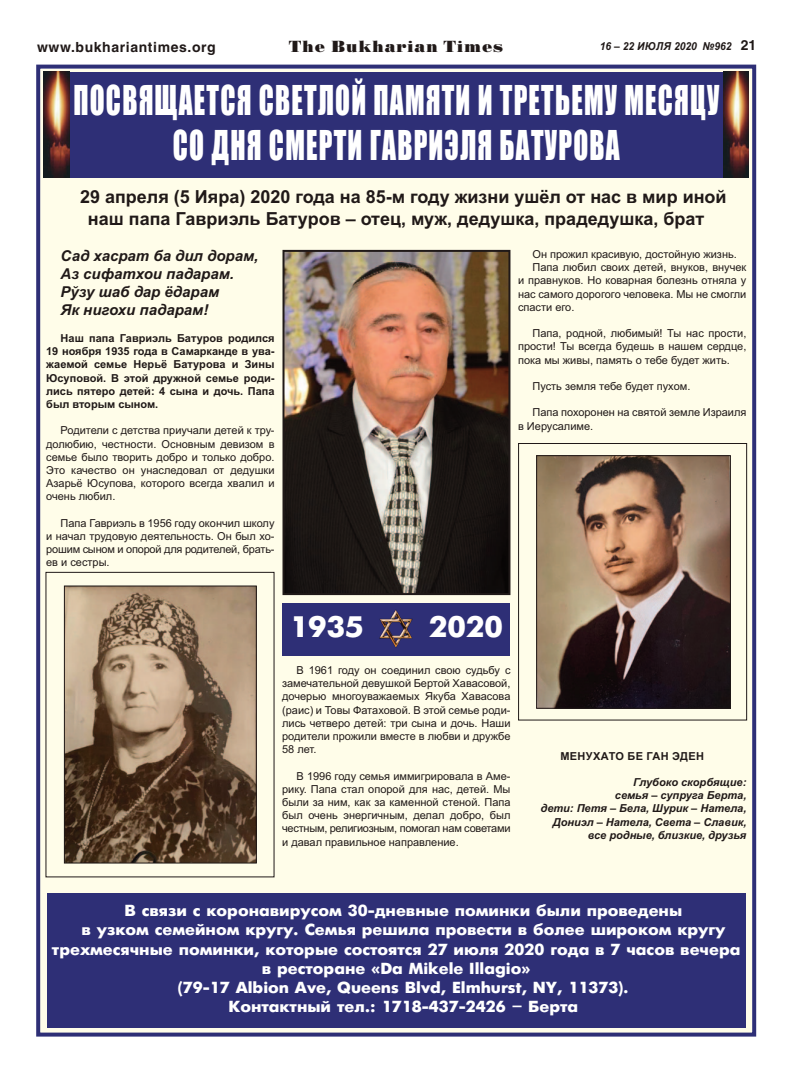
<style>
.page{position:relative;width:792px;height:1080px;background:#fff}
.page>*{position:absolute;margin:0;border:0;box-sizing:border-box;transform-origin:0 0}
.t1{font:38px/45.6px "Impact";letter-spacing:.045em;color:#fff;text-align:center;scale:.72 1}
.t2{font:29.6px "Futuris Extra Cyrillic";color:#fff;scale:1.05 1}
.t3{font:700 18px/21.6px "Arial";color:#201918}
.t4{font:16px "Futuris Extra Cyrillic";color:#fff;scale:1.05 1}
.t5{font:16px "Standard Poster";letter-spacing:.045em;color:#201918}
.t6{font:italic 700 15px/18px "Arial";color:#201918}
.t7{font:700 14px "AG Helvetica";letter-spacing:.045em;color:#201918}
.t8{font:11px/13.2px "Arial";color:#201918;text-align:justify}
.t9{font:700 11px/13.2px "Arial";color:#201918;text-align:justify}
.t10{font:italic 700 11px/13.2px "Arial";color:#201918;text-align:right}
.t11{font:italic 700 11px "Arial";color:#201918;scale:.94 1}
.t12{font:700 11px "Arial";letter-spacing:.035em;color:#201918}
.s1{font-family:"AG Helvetica";font-style:normal;font-size:14px}
</style>
<div class="page">
<div style="left:40px;top:69px;width:712px;height:964px;background:#fffde9"></div>
<div style="left:36px;top:65px;width:720px;height:972px;border:4px solid #2e2f76"></div>
<div style="left:44px;top:72px;width:705px;height:105px;background:#2e2f76"></div>
<img style="left:44px;top:72px;width:26px;height:105px">
<img style="left:723px;top:72px;width:26px;height:105px">
<img style="left:286px;top:253px;width:221px;height:190px">
<div style="left:283px;top:250px;width:227px;height:345px;border:2px solid #201918"></div>
<div style="left:47px;top:893px;width:699px;height:134px;background:#2e2f76"></div>
<svg style="left:45px;top:443px;width:703px;height:435px"></svg>
<img style="left:66px;top:588px;width:189px;height:273px">
<div style="left:64px;top:586px;width:193px;height:277px;border:1px solid #201918"></div>
<img style="left:538px;top:457px;width:191px;height:250px">
<div style="left:536px;top:455px;width:195px;height:254px;border:1px solid #201918"></div>
<p class="t7" style="left:37px;top:39px;width:180px">www.bukhariantimes.org</p>
<h3 class="t5" style="left:289px;top:37px;width:216px">The Bukharian Times</h3>
<p class="t11" style="left:600px;top:42px;width:168px">16 – 22 ИЮЛЯ 2020 №962 <span class="s1">21</span></p>
<h1 class="t1" style="left:73px;top:80px;width:899px">ПОСВЯЩАЕТСЯ СВЕТЛОЙ ПАМЯТИ И ТРЕТЬЕМУ МЕСЯЦУ<br>СО ДНЯ СМЕРТИ ГАВРИЭЛЯ БАТУРОВА</h1>
<h3 class="t3" style="left:88px;top:188px;width:640px;text-indent:-8px">29 апреля (5 Ияра) 2020 года на 85-м году жизни ушёл от нас в мир иной наш папа Гавриэль Батуров – отец, муж, дедушка, прадедушка, брат</h3>
<h3 class="t6" style="left:61px;top:248px;width:199px">Сад хасрат ба дил дорам,<br>Аз сифатхои падарам.<br>Рўзу шаб дар ёдарам<br>Як нигохи падарам!</h3>
<p class="t9" style="left:46px;top:333px;width:230px;text-indent:14px">Наш папа Гавриэль Батуров родился 19 ноября 1935 года в Самарканде в ува&shy;жаемой семье Нерьё Батурова и Зины Юсуповой. В этой дружной семье роди&shy;лись пятеро детей: 4 сына и дочь. Папа был вторым сыном.</p>
<p class="t8" style="left:46px;top:425px;width:230px;text-indent:14px">Родители с детства приучали детей к тру&shy;долюбию, честности. Основным девизом в семье было творить добро и только добро.<br>Это качество он унаследовал от дедушки Азарьё Юсупова, которого всегда хвалил и очень любил.</p>
<p class="t8" style="left:46px;top:517px;width:230px;text-indent:14px">Папа Гавриэль в 1956 году окончил школу и начал трудовую деятельность. Он был хо&shy;рошим сыном и опорой для родителей, брать&shy;ев и сестры.</p>
<p class="t8" style="left:532px;top:249px;width:206px">Он прожил красивую, достойную жизнь.</p>
<p class="t8" style="left:532px;top:262px;width:215px">Папа любил своих детей, внуков, внучек</p>
<p class="t8" style="left:518px;top:275px;width:230px">и правнуков. Но коварная болезнь отняла у</p>
<p class="t8" style="left:518px;top:288px;width:230px">нас самого дорогого человека. Мы не смогли</p>
<p class="t8" style="left:518px;top:301px;width:58px">спасти его.</p>
<p class="t8" style="left:518px;top:328px;width:230px;text-indent:14px">Папа, родной, любимый! Ты нас прости, прости! Ты всегда будешь в нашем сердце, пока мы живы, память о тебе будет жить.</p>
<p class="t8" style="left:532px;top:381px;width:159px">Пусть земля тебе будет пухом.</p>
<p class="t8" style="left:518px;top:407px;width:230px;text-indent:14px">Папа похоронен на святой земле Израиля в Иерусалиме.</p>
<h2 class="t2" style="left:290px;top:616px;width:72px">1935</h2>
<h2 class="t2" style="left:429px;top:616px;width:72px">2020</h2>
<p class="t8" style="left:282px;top:665px;width:230px;text-indent:14px">В 1961 году он соединил свою судьбу с замечательной девушкой Бертой Хавасовой, дочерью многоуважаемых Якуба Хавасова (раис) и Товы Фатаховой. В этой семье роди&shy;лись четверо детей: три сына и дочь. Наши родители прожили вместе в любви и дружбе 58 лет.</p>
<p class="t8" style="left:282px;top:770px;width:230px;text-indent:14px">В 1996 году семья иммигрировала в Аме&shy;рику. Папа стал опорой для нас, детей. Мы были за ним, как за каменной стеной. Папа был очень энергичным, делал добро, был честным, религиозным, помогал нам советами и давал правильное направление.</p>
<p class="t12" style="left:560px;top:752px;width:145px">МЕНУХАТО БЕ ГАН ЭДЕН</p>
<p class="t10" style="left:541px;top:777px;width:207px">Глубоко скорбящие:<br>семья – супруга Берта,<br>дети: Петя – Бела, Шурик – Натела,<br>Дониэл – Натела, Света – Славик, все родные, близкие, друзья</p>
<h3 class="t4" style="left:125px;top:904px;width:533px">В связи с коронавирусом 30-дневные поминки были проведены</h3>
<h3 class="t4" style="left:82px;top:924px;width:614px">в узком семейном кругу. Семья решила провести в более широком кругу</h3>
<h3 class="t4" style="left:52px;top:943px;width:657px">трехмесячные поминки, которые состоятся 27 июля 2020 года в 7 часов вечера</h3>
<h3 class="t4" style="left:262px;top:962px;width:257px">в ресторане «Da Mikele Illagio»</h3>
<h3 class="t4" style="left:178px;top:981px;width:431px">(79-17 Albion Ave, Queens Blvd, Elmhurst, NY, 11373).</h3>
<h3 class="t4" style="left:229px;top:1000px;width:334px">Контактный тел.: 1718-437-2426 — Берта</h3>
</div>
